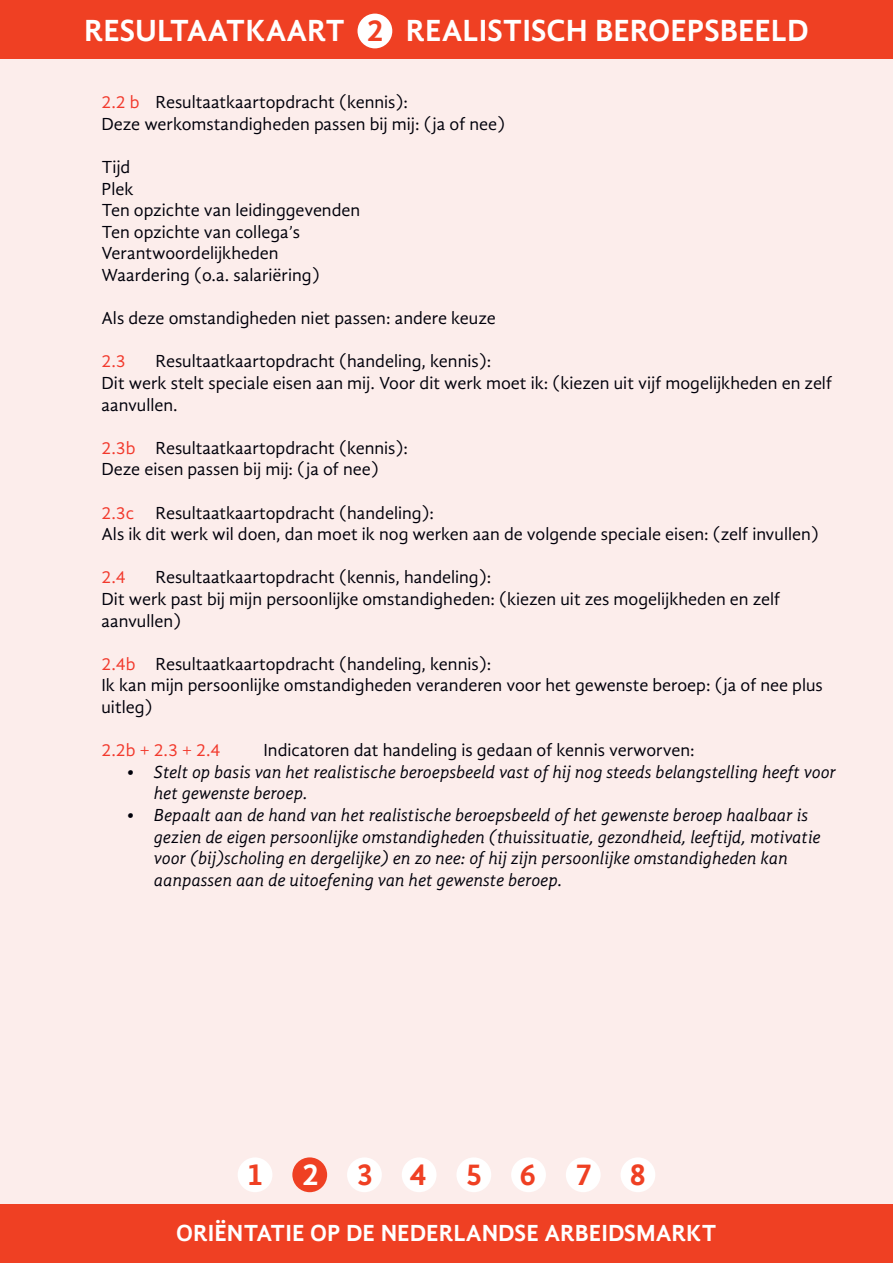
<style>
.page{position:relative;width:893px;height:1263px;background:#fcedeb}
.page>*{position:absolute;margin:0;border:0;box-sizing:border-box;transform-origin:0 0}
.t1{font:700 31.5px "Gandhi Sans";color:#fff}
.t2{font:700 31.5px "Gandhi Sans";letter-spacing:1.175em;color:#ef4023}
.t3{font:700 24px "Gandhi Sans";color:#fff}
.t4{font:18px/21.6px "Gandhi Sans";color:#00000a}
.t5{font:italic 18px/21.6px "Gandhi Sans";color:#00000a}
.t6{font:18px "Gandhi Sans";color:#f2392c}
.s1{color:#ef4023}
.s2{color:#f2392c}
.s3{color:#fff}
</style>
<div class="page">
<div style="left:0;top:0;width:893px;height:59px;background:#ef4023"></div>
<div style="left:0;top:1204px;width:893px;height:59px;background:#ef4023"></div>
<div style="left:238px;top:1157px;width:34px;height:35px;background:#fff;border-radius:50%"></div>
<div style="left:292px;top:1157px;width:35px;height:35px;background:#ef4023;border-radius:50%"></div>
<div style="left:347px;top:1157px;width:35px;height:35px;background:#fff;border-radius:50%"></div>
<div style="left:402px;top:1157px;width:34px;height:35px;background:#fff;border-radius:50%"></div>
<div style="left:456px;top:1157px;width:35px;height:35px;background:#fff;border-radius:50%"></div>
<div style="left:511px;top:1157px;width:35px;height:35px;background:#fff;border-radius:50%"></div>
<div style="left:566px;top:1157px;width:35px;height:35px;background:#fff;border-radius:50%"></div>
<div style="left:621px;top:1157px;width:34px;height:35px;background:#fff;border-radius:50%"></div>
<div style="left:357px;top:14px;width:35px;height:34px;background:#fff;border-radius:50%"></div>
<h1 class="t1" style="left:84px;top:13px;width:726px">RESULTAATKAART <span class="s1">2</span> REALISTISCH BEROEPSBEELD</h1>
<p class="t4" style="left:101px;top:91px;width:405px"><span class="s2">2.2 b</span> Resultaatkaartopdracht (kennis):<br>Deze werkomstandigheden passen bij mij: (ja of nee)</p>
<p class="t4" style="left:101px;top:156px;width:260px">Tijd<br>Plek<br>Ten opzichte van leidinggevenden<br>Ten opzichte van collega’s<br>Verantwoordelijkheden<br>Waardering (o.a. salariëring)</p>
<p class="t4" style="left:101px;top:307px;width:396px">Als deze omstandigheden niet passen: andere keuze</p>
<p class="t6" style="left:101px;top:351px;width:26px">2.3</p>
<p class="t4" style="left:101px;top:351px;width:732px;text-indent:54px">Resultaatkaartopdracht (handeling, kennis):<br>Dit werk stelt speciale eisen aan mij. Voor dit werk moet ik: (kiezen uit vijf mogelijkheden en zelf aanvullen.</p>
<p class="t4" style="left:101px;top:437px;width:308px"><span class="s2">2.3b</span> Resultaatkaartopdracht (kennis):<br>Deze eisen passen bij mij: (ja of nee)</p>
<p class="t4" style="left:101px;top:502px;width:719px"><span class="s2">2.3c</span> Resultaatkaartopdracht (handeling):<br>Als ik dit werk wil doen, dan moet ik nog werken aan de volgende speciale eisen: (zelf invullen)</p>
<p class="t6" style="left:101px;top:567px;width:26px">2.4</p>
<p class="t4" style="left:101px;top:567px;width:680px;text-indent:54px">Resultaatkaartopdracht (kennis, handeling):<br>Dit werk past bij mijn persoonlijke omstandigheden: (kiezen uit zes mogelijkheden en zelf aanvullen)</p>
<p class="t4" style="left:101px;top:653px;width:723px"><span class="s2">2.4b</span> Resultaatkaartopdracht (handeling, kennis):<br>Ik kan mijn persoonlijke omstandigheden veranderen voor het gewenste beroep: (ja of nee plus uitleg)</p>
<p class="t6" style="left:101px;top:740px;width:121px">2.2b + 2.3 + 2.4</p>
<p class="t4" style="left:263px;top:739px;width:433px">Indicatoren dat handeling is gedaan of kennis verworven:</p>
<p class="t5" style="left:154px;top:761px;width:684px;text-indent:-27px">• Stelt op basis van het realistische beroepsbeeld vast of hij nog steeds belangstelling heeft voor het gewenste beroep.</p>
<p class="t5" style="left:154px;top:804px;width:668px;text-indent:-27px">• Bepaalt aan de hand van het realistische beroepsbeeld of het gewenste beroep haalbaar is gezien de eigen persoonlijke omstandigheden (thuissituatie, gezondheid, leeftijd, motivatie voor (bij)scholing en dergelijke) en zo nee: of hij zijn persoonlijke omstandigheden kan aanpassen aan de uitoefening van het gewenste beroep.</p>
<h1 class="t2" style="left:246px;top:1156px;width:402px">1<span class="s3">2</span>345678</h1>
<h2 class="t3" style="left:176px;top:1219px;width:542px">ORIËNTATIE OP DE NEDERLANDSE ARBEIDSMARKT</h2>
</div>
